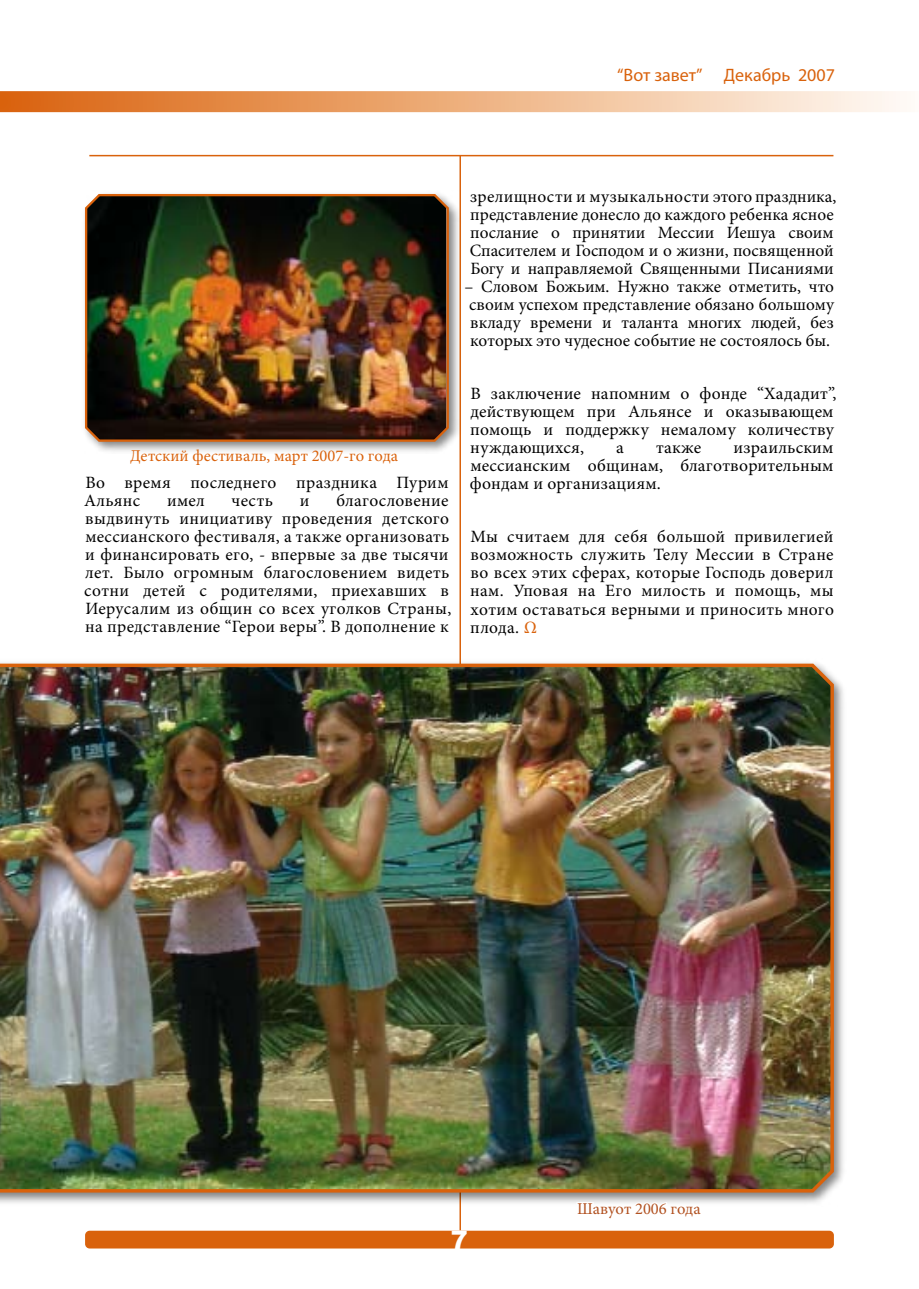
<style>
.page{position:relative;width:919px;height:1289px;background:#fff}
.page>*{position:absolute;margin:0;border:0;box-sizing:border-box;transform-origin:0 0}
.t1{font:18px "Myriad Pro";color:#d9620c}
.t2{font:17.25px/18px "Minion Pro";letter-spacing:.015em;color:#000}
.t3{font:16.5px "Minion Pro";color:#d9620c}
.t4{font:16.5px "Minion Pro";color:#b15120}
.s1{color:#d9620c}
</style>
<div class="page">
<div style="left:85px;top:1230px;width:748px;height:18px;background:#d9620c;border-radius:5px"></div>
<div style="left:0;top:91px;width:918px;height:21px;background:linear-gradient(to right,#da620a,#fffcf5)"></div>
<hr style="left:459px;top:155px;width:2px;height:1075px;background:#d9620c">
<hr style="left:89px;top:155px;width:744px;height:1px;background:#d9620c">
<div style="left:0;top:658px;width:846px;height:548px;background:#000;opacity:.5"></div>
<img style="left:0;top:660px;width:835px;height:534px">
<div style="left:81px;top:190px;width:380px;height:264px;background:#000;opacity:.5"></div>
<img style="left:84px;top:192px;width:366px;height:251px">
<svg style="left:574px;top:1200px;width:130px;height:6px"></svg>
<svg style="left:452px;top:1230px;width:15px;height:1px"></svg>
<p class="t1" style="left:617px;top:64px;width:219px">“Вот завет” Декабрь 2007</p>
<p class="t3" style="left:130px;top:445px;width:269px">Детский фестиваль, март 2007-го года</p>
<p class="t2" style="left:84px;top:473px;width:366px">Во время последнего праздника Пурим<br>Альянс</p>
<p class="t2" style="left:84px;top:491px;width:368px;text-indent:252px">благословение выдвинуть инициативу проведения детского мессианского фестиваля, а также организовать и финансировать его, - впервые за две тысячи лет. Было огромным благословением видеть сотни детей с родителями, приехавших в Иерусалим из общин со всех уголков Страны, на представление “Герои веры”. В дополнение к</p>
<p class="t2" style="left:167px;top:491px;width:39px">имел</p>
<p class="t2" style="left:231px;top:491px;width:43px">честь</p>
<p class="t2" style="left:300px;top:491px;width:11px">и</p>
<p class="t2" style="left:470px;top:188px;width:368px">зрелищности и музыкальности этого праздника, представление донесло до каждого ребенка ясное послание о принятии Мессии Иешуа своим Спасителем и Господом и о жизни, посвященной Богу и направляемой Священными Писаниями</p>
<p class="t2" style="left:464px;top:278px;width:371px;text-align:justify">– Словом Божьим. Нужно также отметить, что своим успехом представление обязано большому вкладу времени и таланта многих людей, без которых это чудесное событие не состоялось бы.</p>
<p class="t2" style="left:470px;top:385px;width:368px">В заключение напомним о фонде “Хададит”, действующем при Альянсе и оказывающем помощь и поддержку немалому количеству нуждающихся,</p>
<p class="t2" style="left:470px;top:439px;width:365px;text-align:justify;text-indent:263px">израильским мессианским общинам, благотворительным фондам и организациям.</p>
<p class="t2" style="left:470px;top:528px;width:365px;text-align:justify">Мы считаем для себя большой привилегией возможность служить Телу Мессии в Стране во всех этих сферах, которые Господь доверил нам. Уповая на Его милость и помощь, мы хотим оставаться верными и приносить много плода. <span class="s1">Ω</span></p>
<p class="t2" style="left:616px;top:439px;width:9px">а</p>
<p class="t2" style="left:656px;top:439px;width:47px">также</p>
<p class="t4" style="left:577px;top:1197px;width:125px">Шавуот 2006 года</p>
</div>
